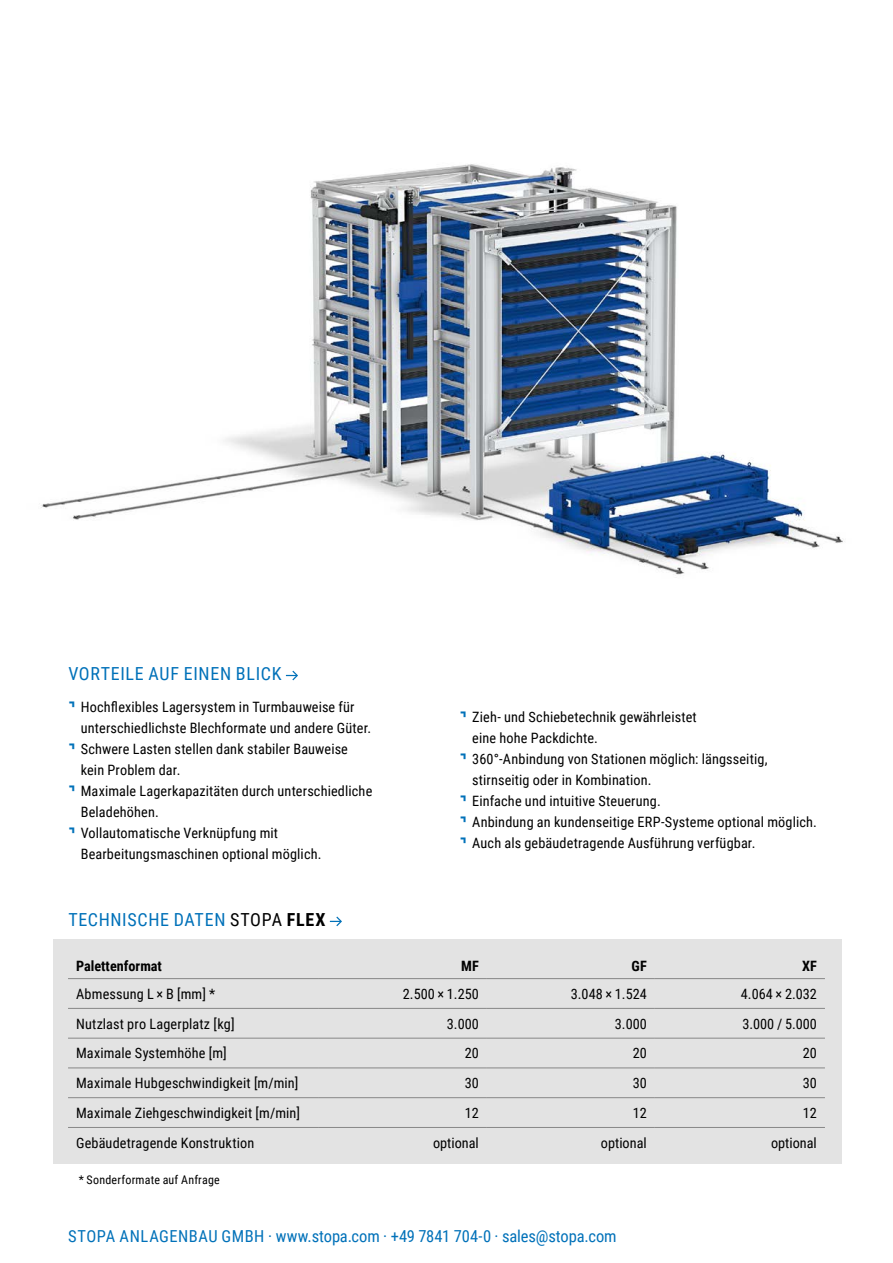
<style>
.page{position:relative;width:893px;height:1263px;background:#fff}
.page>*{position:absolute;margin:0;border:0;box-sizing:border-box;transform-origin:0 0}
.t1{font:18px "Roboto Condensed";letter-spacing:.035em;color:#0071b9}
.t2{font:16.5px "Roboto Condensed";color:#0071b9}
.t3{font:14.25px "Roboto Condensed";letter-spacing:.01em;color:#000}
.t4{font:700 14.25px "Roboto Condensed";color:#000}
.t5{font:12px "Roboto Condensed";letter-spacing:.02em;color:#000}
.s1{font-size:30px;color:#0071b9}
.s2{color:#000}
.s3{font-weight:700;color:#000}
</style>
<div class="page">
<img style="left:41px;top:164px;width:804px;height:411px">
<div style="left:53px;top:939px;width:789px;height:224px;background:#e3e3e3"></div>
<svg style="left:286px;top:671px;width:12px;height:9px"></svg>
<hr style="left:68px;top:978px;width:251px;height:1px;background:#878787">
<hr style="left:319px;top:978px;width:168px;height:1px;background:#878787">
<hr style="left:487px;top:978px;width:168px;height:1px;background:#878787">
<hr style="left:655px;top:978px;width:170px;height:1px;background:#878787">
<hr style="left:68px;top:1008px;width:251px;height:1px;background:#878787">
<hr style="left:319px;top:1008px;width:168px;height:1px;background:#878787">
<hr style="left:487px;top:1008px;width:168px;height:1px;background:#878787">
<hr style="left:655px;top:1008px;width:170px;height:1px;background:#878787">
<hr style="left:68px;top:1038px;width:251px;height:1px;background:#878787">
<hr style="left:319px;top:1038px;width:168px;height:1px;background:#878787">
<hr style="left:487px;top:1038px;width:168px;height:1px;background:#878787">
<hr style="left:655px;top:1038px;width:170px;height:1px;background:#878787">
<hr style="left:68px;top:1068px;width:251px;height:1px;background:#878787">
<hr style="left:319px;top:1068px;width:168px;height:1px;background:#878787">
<hr style="left:487px;top:1068px;width:168px;height:1px;background:#878787">
<hr style="left:655px;top:1068px;width:170px;height:1px;background:#878787">
<hr style="left:68px;top:1097px;width:251px;height:1px;background:#878787">
<hr style="left:319px;top:1097px;width:168px;height:1px;background:#878787">
<hr style="left:487px;top:1097px;width:168px;height:1px;background:#878787">
<hr style="left:655px;top:1097px;width:170px;height:1px;background:#878787">
<hr style="left:68px;top:1127px;width:251px;height:1px;background:#878787">
<hr style="left:319px;top:1127px;width:168px;height:1px;background:#878787">
<hr style="left:487px;top:1127px;width:168px;height:1px;background:#878787">
<hr style="left:655px;top:1127px;width:170px;height:1px;background:#878787">
<svg style="left:330px;top:917px;width:12px;height:9px"></svg>
<p class="t1" style="left:68px;top:661px;width:215px">VORTEILE AUF EINEN BLICK</p>
<p class="t3" style="left:68px;top:697px;width:288px"><span class="s1">˺</span> Hochflexibles Lagersystem in Turmbauweise für</p>
<p class="t3" style="left:81px;top:718px;width:292px">unterschiedlichste Blechformate und andere Güter.</p>
<p class="t3" style="left:68px;top:739px;width:281px"><span class="s1">˺</span> Schwere Lasten stellen dank stabiler Bauweise</p>
<p class="t3" style="left:81px;top:760px;width:101px">kein Problem dar.</p>
<p class="t3" style="left:68px;top:781px;width:306px"><span class="s1">˺</span> Maximale Lagerkapazitäten durch unterschiedliche</p>
<p class="t3" style="left:81px;top:802px;width:80px">Beladehöhen.</p>
<p class="t3" style="left:68px;top:823px;width:212px"><span class="s1">˺</span> Vollautomatische Verknüpfung mit</p>
<p class="t3" style="left:81px;top:844px;width:242px">Bearbeitungsmaschinen optional möglich.</p>
<p class="t1" style="left:68px;top:907px;width:259px">TECHNISCHE DATEN <span class="s2">STOPA</span> <span class="s3">FLEX</span></p>
<p class="t3" style="left:459px;top:707px;width:239px"><span class="s1">˺</span> Zieh- und Schiebetechnik gewährleistet</p>
<p class="t3" style="left:472px;top:728px;width:127px">eine hohe Packdichte.</p>
<p class="t3" style="left:459px;top:749px;width:310px"><span class="s1">˺</span> 360°-Anbindung von Stationen möglich: längsseitig,</p>
<p class="t3" style="left:472px;top:770px;width:181px">stirnseitig oder in Kombination.</p>
<p class="t3" style="left:459px;top:791px;width:203px"><span class="s1">˺</span> Einfache und intuitive Steuerung.</p>
<p class="t3" style="left:459px;top:812px;width:359px"><span class="s1">˺</span> Anbindung an kundenseitige ERP-Systeme optional möglich.</p>
<p class="t3" style="left:459px;top:833px;width:298px"><span class="s1">˺</span> Auch als gebäudetragende Ausführung verfügbar.</p>
<p class="t4" style="left:76px;top:956px;width:87px">Palettenformat</p>
<p class="t4" style="left:461px;top:956px;width:19px">MF</p>
<p class="t4" style="left:632px;top:956px;width:17px">GF</p>
<p class="t4" style="left:802px;top:956px;width:16px">XF</p>
<p class="t3" style="left:76px;top:984px;width:141px">Abmessung L × B [mm] *</p>
<p class="t3" style="left:403px;top:984px;width:77px">2.500 × 1.250</p>
<p class="t3" style="left:571px;top:984px;width:77px">3.048 × 1.524</p>
<p class="t3" style="left:741px;top:984px;width:77px">4.064 × 2.032</p>
<p class="t3" style="left:76px;top:1013px;width:160px">Nutzlast pro Lagerplatz [kg]</p>
<p class="t3" style="left:447px;top:1013px;width:33px">3.000</p>
<p class="t3" style="left:615px;top:1013px;width:33px">3.000</p>
<p class="t3" style="left:742px;top:1013px;width:76px">3.000 / 5.000</p>
<p class="t3" style="left:76px;top:1043px;width:152px">Maximale Systemhöhe [m]</p>
<p class="t3" style="left:465px;top:1043px;width:16px">20</p>
<p class="t3" style="left:633px;top:1043px;width:16px">20</p>
<p class="t3" style="left:803px;top:1043px;width:16px">20</p>
<p class="t3" style="left:76px;top:1073px;width:224px">Maximale Hubgeschwindigkeit [m/min]</p>
<p class="t3" style="left:465px;top:1073px;width:16px">30</p>
<p class="t3" style="left:633px;top:1073px;width:16px">30</p>
<p class="t3" style="left:803px;top:1073px;width:16px">30</p>
<p class="t3" style="left:76px;top:1103px;width:225px">Maximale Ziehgeschwindigkeit [m/min]</p>
<p class="t3" style="left:465px;top:1103px;width:16px">12</p>
<p class="t3" style="left:633px;top:1103px;width:16px">12</p>
<p class="t3" style="left:803px;top:1103px;width:16px">12</p>
<p class="t3" style="left:76px;top:1133px;width:180px">Gebäudetragende Konstruktion</p>
<p class="t3" style="left:433px;top:1133px;width:47px">optional</p>
<p class="t3" style="left:601px;top:1133px;width:47px">optional</p>
<p class="t3" style="left:771px;top:1133px;width:47px">optional</p>
<p class="t5" style="left:79px;top:1172px;width:143px">* Sonderformate auf Anfrage</p>
<p class="t2" style="left:68px;top:1224px;width:550px">STOPA ANLAGENBAU GMBH · www.stopa.com · +49 7841 704-0 · sales@stopa.com</p>
</div>
